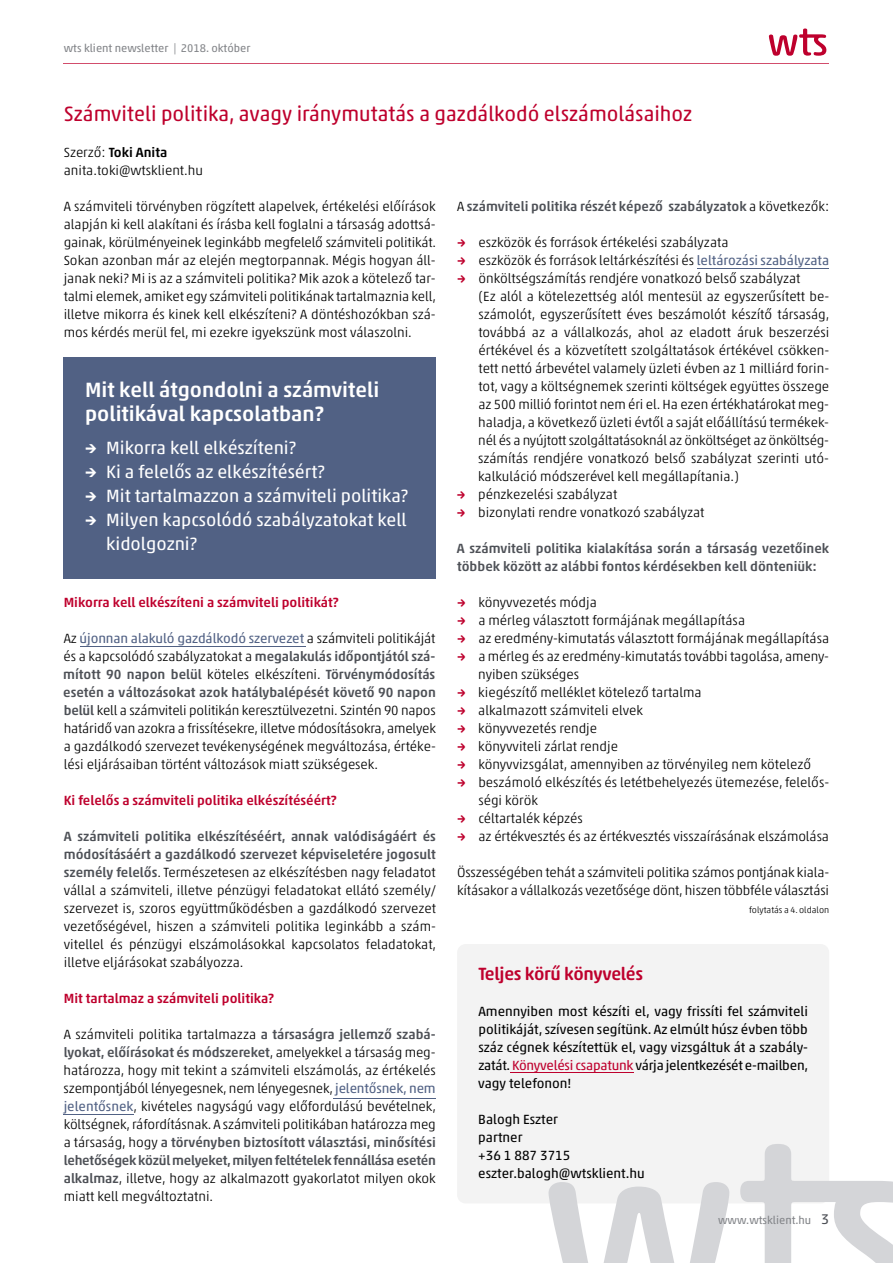
<style>
.page{position:relative;width:893px;height:1263px;background:#fff}
.page>*{position:absolute;margin:0;border:0;box-sizing:border-box;transform-origin:0 0}
.t1{font:21px "Akko Rounded Pro";color:#be002d}
.t2{font:500 21px/24px "Akko Pro";color:#fff}
.t3{font:18px/24px "Akko Pro";color:#fff}
.t4{font:500 18px "Akko Rounded Pro";letter-spacing:-.015em;color:#be002d}
.t5{font:300 13.5px/18px "Akko Pro";color:#000}
.t6{font:13.5px/18px "Akko Pro";color:#000;text-align:justify}
.t7{font:500 13.5px/18px "Akko Pro";color:#4e5157}
.t8{font:500 13.5px "Akko Pro";color:#be002d}
.t9{font:11.25px "Akko Pro";color:#838589}
.t10{font:300 9px "Akko Pro";color:#000}
.s1{font-weight:500}
.s2{font-weight:400;color:#516184}
.s3{font-weight:500;color:#4e5157}
.s4{font-weight:300;color:#000}
.s5{font-family:"Akko Rounded Pro";font-weight:500;color:#be002d}
.s6{color:#be002d}
.s7{font-size:14.25px;color:#4e5157}
</style>
<div class="page">
<svg style="left:769px;top:29px;width:57px;height:27px"></svg>
<hr style="left:64px;top:64px;width:765px;height:1px;background:#d24d6c">
<hr style="left:64px;top:1114px;width:70px;height:1px;background:#516184">
<hr style="left:334px;top:1098px;width:102px;height:1px;background:#516184">
<hr style="left:81px;top:646px;width:225px;height:1px;background:#516184">
<div style="left:64px;top:357px;width:372px;height:221px;background:#516184"></div>
<div style="left:457px;top:944px;width:372px;height:259px;background:#f3f3f3;border-radius:9px"></div>
<hr style="left:510px;top:1072px;width:124px;height:1px;background:#be002d">
<svg style="left:549px;top:1182px;width:180px;height:81px"></svg>
<svg style="left:740px;top:1144px;width:153px;height:119px"></svg>
<hr style="left:697px;top:268px;width:132px;height:1px;background:#516184">
<p class="t9" style="left:64px;top:42px;width:188px">wts klient newsletter | 2018. október</p>
<h1 class="t1" style="left:64px;top:101px;width:630px">Számviteli politika, avagy iránymutatás a gazdálkodó elszámolásaihoz</h1>
<p class="t5" style="left:64px;top:143px;width:141px">Szerző: <span class="s1">Toki Anita </span>anita.toki@wtsklient.hu</p>
<p class="t5" style="left:64px;top:197px;width:374px;text-align:justify">A számviteli törvényben rögzített alapelvek, értékelési előírások alapján ki kell alakítani és írásba kell foglalni a társaság adottsá&shy;gainak, körülményeinek leginkább megfelelő számviteli politikát.<br>Sokan azonban már az elején megtorpannak. Mégis hogyan áll&shy;janak neki? Mi is az a számviteli politika? Mik azok a kötelező tar&shy;talmi elemek, amiket egy számviteli politikának tartalmaznia kell, illetve mikorra és kinek kell elkészíteni? A döntéshozókban szá&shy;mos kérdés merül fel, mi ezekre igyekszünk most válaszolni.</p>
<h1 class="t2" style="left:85px;top:377px;width:296px">Mit kell átgondolni a számviteli politikával kapcsolatban?</h1>
<h2 class="t3" style="left:85px;top:435px;width:212px"><span class="s1">→</span> Mikorra kell elkészíteni?</h2>
<h2 class="t3" style="left:85px;top:459px;width:241px"><span class="s1">→</span> Ki a felelős az elkészítésért?</h2>
<h2 class="t3" style="left:85px;top:483px;width:325px"><span class="s1">→</span> Mit tartalmazzon a számviteli politika?</h2>
<h2 class="t3" style="left:106px;top:507px;width:302px;text-indent:-21px"><span class="s1">→</span> Milyen kapcsolódó szabályzatokat kell kidolgozni?</h2>
<p class="t8" style="left:64px;top:594px;width:277px">Mikorra kell elkészíteni a számviteli politikát?</p>
<p class="t5" style="left:63px;top:629px;width:374px;text-align:justify">Az <span class="s2">újonnan alakuló gazdálkodó szervezet</span> a számviteli politikáját és a kapcsolódó szabályzatokat a <span class="s3">megalakulás időpontjától szá&shy;mított 90 napon belül</span> köteles elkészíteni. <span class="s3">Törvénymódosítás esetén a változásokat azok hatálybalépését követő 90 napon belül</span> kell a számviteli politikán keresztülvezetni. Szintén 90 napos határidő van azokra a frissítésekre, illetve módosításokra, amelyek a gazdálkodó szervezet tevékenységének megváltozása, értéke&shy;lési eljárásaiban történt változások miatt szükségesek.</p>
<p class="t8" style="left:64px;top:792px;width:274px">Ki felelős a számviteli politika elkészítéséért?</p>
<p class="t5" style="left:64px;top:827px;width:374px;text-align:justify"><span class="s3">A számviteli politika elkészítéséért, annak valódiságáért és módosításáért a gazdálkodó szervezet képviseletére jogosult személy felelős</span>. Természetesen az elkészítésben nagy feladatot vállal a számviteli, illetve pénzügyi feladatokat ellátó személy/ szervezet is, szoros együttműködésben a gazdálkodó szervezet vezetőségével, hiszen a számviteli politika leginkább a szám&shy;vitellel és pénzügyi elszámolásokkal kapcsolatos feladatokat, illetve eljárásokat szabályozza.</p>
<p class="t8" style="left:64px;top:990px;width:212px">Mit tartalmaz a számviteli politika?</p>
<p class="t5" style="left:64px;top:1025px;width:374px;text-align:justify">A számviteli politika tartalmazza <span class="s3">a társaságra jellemző szabá&shy;lyokat, előírásokat és módszereket</span>, amelyekkel a társaság meg&shy;határozza, hogy mit tekint a számviteli elszámolás, az értékelés szempontjából lényegesnek, nem lényegesnek, <span class="s2">jelentősnek, nem jelentősnek</span>, kivételes nagyságú vagy előfordulású bevételnek, költségnek, ráfordításnak. A számviteli politikában határozza meg a társaság, hogy <span class="s3">a törvényben biztosított választási, minősítési lehetőségek közül melyeket, milyen feltételek fennállása esetén alkalmaz</span>, illetve, hogy az alkalmazott gyakorlatot milyen okok miatt kell megváltoztatni.</p>
<p class="t7" style="left:457px;top:197px;width:374px"><span class="s4">A</span> számviteli politika részét képező szabályzatok <span class="s4">a következők:</span></p>
<p class="t5" style="left:457px;top:233px;width:273px"><span class="s5">→</span> eszközök és források értékelési szabályzata</p>
<p class="t5" style="left:457px;top:251px;width:374px"><span class="s5">→</span> eszközök és források leltárkészítési és <span class="s2">leltározási szabályzata</span></p>
<p class="t5" style="left:478px;top:269px;width:353px;text-indent:-21px"><span class="s5">→</span> önköltségszámítás rendjére vonatkozó belső szabályzat<br>(Ez alól a kötelezettség alól mentesül az egyszerűsített be&shy;számolót, egyszerűsített éves beszámolót készítő társaság, továbbá az a vállalkozás, ahol az eladott áruk beszerzési értékével és a közvetített szolgáltatások értékével csökken&shy;tett nettó árbevétel valamely üzleti évben az 1 milliárd forin&shy;tot, vagy a költségnemek szerinti költségek együttes összege az 500 millió forintot nem éri el. Ha ezen értékhatárokat meg&shy;haladja, a következő üzleti évtől a saját előállítású termékek&shy;nél és a nyújtott szolgáltatásoknál az önköltséget az önköltség&shy;számítás rendjére vonatkozó belső szabályzat szerinti utó&shy;kalkuláció módszerével kell megállapítania.)</p>
<p class="t5" style="left:457px;top:485px;width:162px"><span class="s5">→</span> pénzkezelési szabályzat</p>
<p class="t5" style="left:457px;top:503px;width:249px"><span class="s5">→</span> bizonylati rendre vonatkozó szabályzat</p>
<p class="t7" style="left:457px;top:539px;width:374px">A számviteli politika kialakítása során a társaság vezetőinek többek között az alábbi fontos kérdésekben kell dönteniük:</p>
<p class="t5" style="left:457px;top:593px;width:141px"><span class="s5">→</span> könyvvezetés módja</p>
<p class="t5" style="left:457px;top:611px;width:289px"><span class="s5">→</span> a mérleg választott formájának megállapítása</p>
<p class="t5" style="left:457px;top:629px;width:374px"><span class="s5">→</span> az eredmény-kimutatás választott formájának megállapítása</p>
<p class="t5" style="left:478px;top:647px;width:352px;text-indent:-21px"><span class="s5">→</span> a mérleg és az eredmény-kimutatás további tagolása, ameny&shy;nyiben szükséges</p>
<p class="t5" style="left:457px;top:683px;width:246px"><span class="s5">→</span> kiegészítő melléklet kötelező tartalma</p>
<p class="t5" style="left:457px;top:701px;width:187px"><span class="s5">→</span> alkalmazott számviteli elvek</p>
<p class="t5" style="left:457px;top:719px;width:142px"><span class="s5">→</span> könyvvezetés rendje</p>
<p class="t5" style="left:457px;top:737px;width:162px"><span class="s5">→</span> könyvviteli zárlat rendje</p>
<p class="t5" style="left:457px;top:755px;width:355px"><span class="s5">→</span> könyvvizsgálat, amennyiben az törvényileg nem kötelező</p>
<p class="t5" style="left:478px;top:773px;width:352px;text-indent:-21px"><span class="s5">→</span> beszámoló elkészítés és letétbehelyezés ütemezése, felelős&shy;ségi körök</p>
<p class="t5" style="left:457px;top:809px;width:127px"><span class="s5">→</span> céltartalék képzés</p>
<p class="t5" style="left:457px;top:827px;width:373px"><span class="s5">→</span> az értékvesztés és az értékvesztés visszaírásának elszámolása</p>
<p class="t5" style="left:457px;top:863px;width:374px">Összességében tehát a számviteli politika számos pontjának kiala&shy;kításakor a vállalkozás vezetősége dönt, hiszen többféle választási</p>
<p class="t10" style="left:749px;top:904px;width:82px">folytatás a 4. oldalon</p>
<h2 class="t4" style="left:478px;top:962px;width:166px">Teljes körű könyvelés</h2>
<p class="t6" style="left:478px;top:1002px;width:331px">Amennyiben most készíti el, vagy frissíti fel számviteli politikáját, szívesen segítünk. Az elmúlt húsz évben több száz cégnek készítettük el, vagy vizsgáltuk át a szabály&shy;zatát. <span class="s6">Könyvelési csapatunk</span> várja jelentkezését e-mailben, vagy telefonon!</p>
<p class="t6" style="left:478px;top:1110px;width:168px;text-align:left">Balogh Eszter<br>partner<br>+36 1 887 3715 eszter.balogh@wtsklient.hu</p>
<p class="t9" style="left:718px;top:1213px;width:113px">www.wtsklient.hu <span class="s7">3</span></p>
</div>
